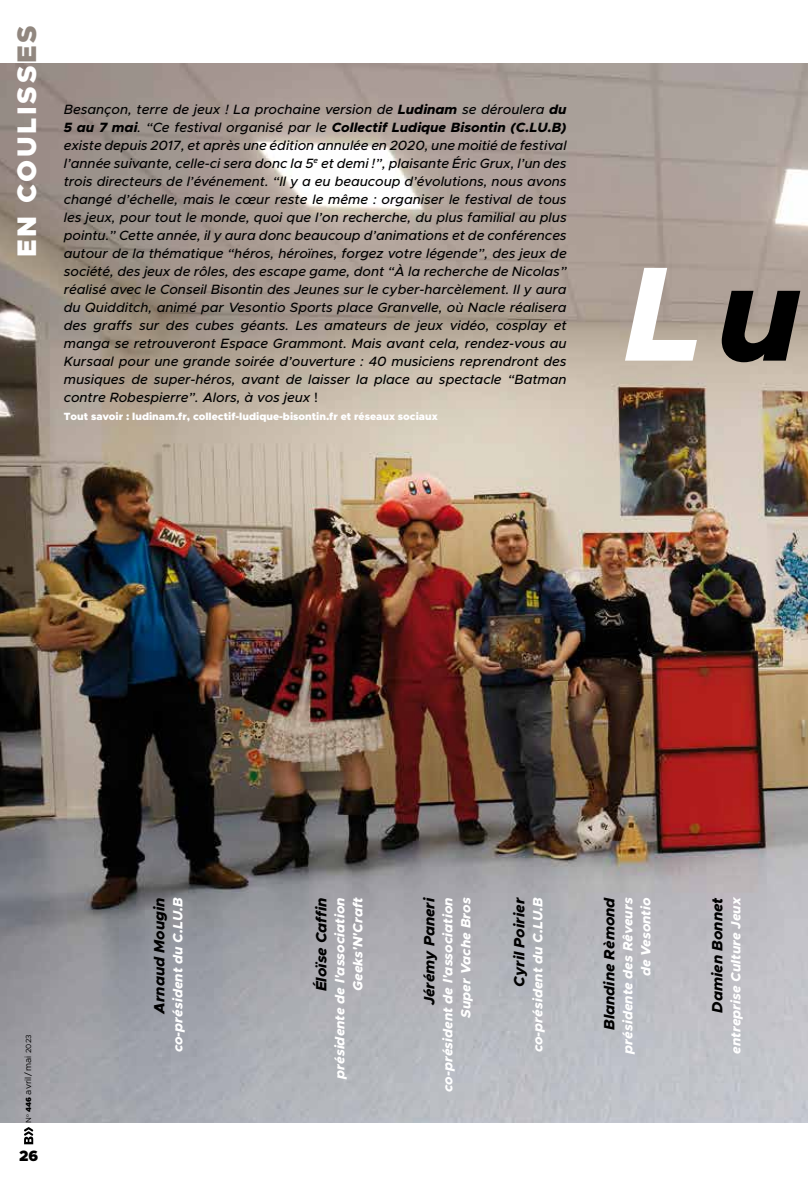
<style>
.page{position:relative;width:808px;height:1191px;background:#fff}
.page>*{position:absolute;margin:0;border:0;box-sizing:border-box;transform-origin:0 0}
.t1{font:italic 800 135px "Metropolis";color:#fff}
.t2{font:900 27px "Metropolis";letter-spacing:.1em;color:#fff}
.t3{font:italic 800 15px "Metropolis";color:#000}
.t4{font:900 15px "Metropolis";color:#000}
.t5{font:italic 500 13.5px/18px "Metropolis";color:#000;text-align:justify}
.t6{font:italic 800 13.5px/18px "Metropolis";color:#fff;text-align:right}
.t7{font:900 10.5px "Metropolis";color:#fff}
.t8{font:9px "Metropolis";color:#000}
.s1{color:#91877f}
.s2{font-weight:800}
.s3{font-style:normal}
.s4{color:#000}
.s5{font-size:7.5px}
.s6{font-weight:900;font-size:7.5px}
</style>
<div class="page">
<img style="left:0;top:64px;width:808px;height:1059px">
<svg style="left:24px;top:1127px;width:9px;height:17px"></svg>
<h2 class="t2" style="left:10px;top:257px;width:233px;rotate:-90deg">EN COULISS<span class="s1">ES</span></h2>
<p class="t5" style="left:64px;top:100px;width:504px">Besançon, terre de jeux ! La prochaine version de <span class="s2">Ludinam</span> se déroulera <span class="s2">du 5 au 7 mai</span>. “Ce festival organisé par le <span class="s2">Collectif Ludique Bisontin (C.LU.B) </span>existe depuis 2017, et après une édition annulée en 2020, une moitié de festival l’année suivante, celle-ci sera donc la 5<sup>e</sup> et demi !”, plaisante Éric Grux, l’un des trois directeurs de l’événement. “Il y a eu beaucoup d’évolutions, nous avons changé d’échelle, mais le cœur reste le même : organiser le festival de tous les jeux, pour tout le monde, quoi que l’on recherche, du plus familial au plus pointu.” Cette année, il y aura donc beaucoup d’animations et de conférences autour de la thématique “héros, héroïnes, forgez votre légende”, des jeux de société, des jeux de rôles, des escape game, dont “À la recherche de Nicolas” réalisé avec le Conseil Bisontin des Jeunes sur le cyber-harcèlement. Il y aura du Quidditch, animé par Vesontio Sports place Granvelle, où Nacle réalisera des graffs sur des cubes géants. Les amateurs de jeux vidéo, cosplay et manga se retrouveront Espace Grammont. Mais avant cela, rendez-vous au Kursaal pour une grande soirée d’ouverture : 40 musiciens reprendront des musiques de super-héros, avant de laisser la place au spectacle “Batman contre Robespierre”. Alors, à vos jeux <span class="s3">!</span></p>
<p class="t7" style="left:64px;top:409px;width:375px">Tout savoir : ludinam.fr, collectif-ludique-bisontin.fr et réseaux sociaux</p>
<h1 class="t1" style="left:624px;top:228px;width:178px">L<span class="s4">u</span></h1>
<p class="t8" style="left:23px;top:1122px;width:90px;rotate:-90deg"><span class="s5">N</span><sup>o</sup> <span class="s6">446</span> avril /mai <span class="s5">2023</span></p>
<p class="t4" style="left:19px;top:1145px;width:21px">26</p>
<p class="t3" style="left:150px;top:1014px;width:118px;rotate:-90deg">Arnaud Mougin</p>
<p class="t6" style="left:169px;top:1052px;width:156px;rotate:-90deg">co-président du C.LU.B</p>
<p class="t3" style="left:312px;top:991px;width:95px;rotate:-90deg">Éloïse Caffin</p>
<p class="t6" style="left:331px;top:1078px;width:183px;rotate:-90deg">présidente de l'association<br>Geeks'N'Craft</p>
<p class="t3" style="left:420px;top:1005px;width:110px;rotate:-90deg">Jérémy Paneri</p>
<p class="t6" style="left:439px;top:1092px;width:196px;rotate:-90deg">co-président de l'association<br>Super Vache Bros</p>
<p class="t3" style="left:510px;top:986px;width:91px;rotate:-90deg">Cyril Poirier</p>
<p class="t6" style="left:529px;top:1052px;width:156px;rotate:-90deg">co-président du C.LU.B</p>
<p class="t3" style="left:600px;top:1030px;width:134px;rotate:-90deg">Blandine Rèmond</p>
<p class="t6" style="left:619px;top:1053px;width:158px;rotate:-90deg">présidente des Rêveurs de Vesontio</p>
<p class="t3" style="left:708px;top:1012px;width:117px;rotate:-90deg">Damien Bonnet</p>
<p class="t6" style="left:727px;top:1053px;width:159px;rotate:-90deg">entreprise Culture Jeux</p>
</div>
